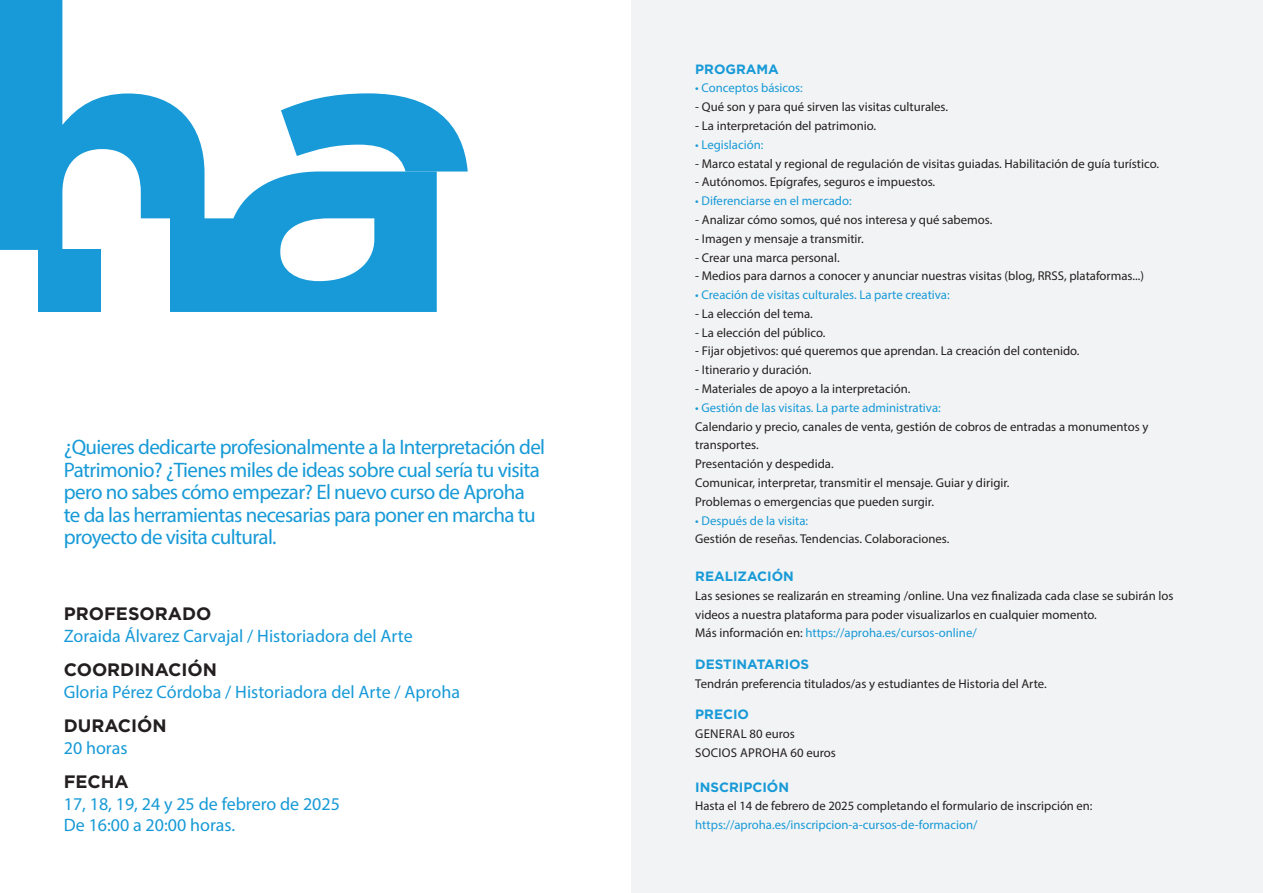
<style>
.page{position:relative;width:1263px;height:893px;background:#fff}
.page>*{position:absolute;margin:0;border:0;box-sizing:border-box;transform-origin:0 0}
.t1{font:21px/22.5px "Myriad Pro";letter-spacing:-.03em;color:#179ad7}
.List_Paragraph{font:18px "Myriad Pro";color:#179ad7}
.t2{font:700 18px "Gotham";color:#231f20}
.List_Paragraph-2{font:700 13.5px "Gotham";color:#179ad7}
.List_Paragraph-3{font:12.75px/18.8px "Myriad Pro";color:#231f20}
.List_Paragraph-4{font:12.75px "Myriad Pro";color:#179ad7}
.List_Paragraph-5{font:12.75px "Myriad Pro";letter-spacing:.02em;color:#231f20}
.s1{color:#231f20}
</style>
<div class="page">
<div style="left:631px;top:0;width:632px;height:893px;background:#f2f3f4"></div>
<svg style="left:437px;top:111px;width:31px;height:61px"></svg>
<svg style="left:0;top:0;width:437px;height:312px"></svg>
<p class="t1" style="left:64px;top:436px;width:483px">¿Quieres dedicarte profesionalmente a la Interpretación del Patrimonio? ¿Tienes miles de ideas sobre cual sería tu visita pero no sabes cómo empezar? El nuevo curso de Aproha te da las herramientas necesarias para poner en marcha tu proyecto de visita cultural.</p>
<p class="t2" style="left:64px;top:603px;width:149px">PROFESORADO</p>
<p class="List_Paragraph" style="left:64px;top:625px;width:350px">Zoraida Álvarez Carvajal / Historiadora del Arte</p>
<p class="t2" style="left:64px;top:659px;width:155px">COORDINACIÓN</p>
<p class="List_Paragraph" style="left:64px;top:681px;width:398px">Gloria Pérez Córdoba / Historiadora del Arte / Aproha</p>
<p class="t2" style="left:64px;top:715px;width:104px">DURACIÓN</p>
<p class="List_Paragraph" style="left:64px;top:737px;width:65px">20 horas</p>
<p class="t2" style="left:64px;top:771px;width:67px">FECHA</p>
<p class="List_Paragraph" style="left:64px;top:793px;width:278px">17, 18, 19, 24 y 25 de febrero de 2025</p>
<p class="List_Paragraph" style="left:64px;top:814px;width:173px">De 16:00 a 20:00 horas.</p>
<p class="List_Paragraph-2" style="left:695px;top:61px;width:85px">PROGRAMA</p>
<p class="List_Paragraph-4" style="left:695px;top:80px;width:109px">• Conceptos básicos:</p>
<p class="List_Paragraph-3" style="left:695px;top:97px;width:254px">- Qué son y para qué sirven las visitas culturales.</p>
<p class="List_Paragraph-3" style="left:695px;top:116px;width:182px">- La interpretación del patrimonio.</p>
<p class="List_Paragraph-4" style="left:695px;top:137px;width:70px">• Legislación:</p>
<p class="List_Paragraph-3" style="left:695px;top:154px;width:465px">- Marco estatal y regional de regulación de visitas guiadas. Habilitación de guía turístico.</p>
<p class="List_Paragraph-3" style="left:695px;top:173px;width:241px">- Autónomos. Epígrafes, seguros e impuestos.</p>
<p class="List_Paragraph-4" style="left:695px;top:193px;width:158px">• Diferenciarse en el mercado:</p>
<p class="List_Paragraph-3" style="left:695px;top:210px;width:298px">- Analizar cómo somos, qué nos interesa y qué sabemos.</p>
<p class="List_Paragraph-3" style="left:695px;top:229px;width:170px">- Imagen y mensaje a transmitir.</p>
<p class="List_Paragraph-3" style="left:695px;top:248px;width:146px">- Crear una marca personal.</p>
<p class="List_Paragraph-3" style="left:695px;top:266px;width:450px">- Medios para darnos a conocer y anunciar nuestras visitas (blog, RRSS, plataformas...)</p>
<p class="List_Paragraph-4" style="left:695px;top:287px;width:256px">• Creación de visitas culturales. La parte creativa:</p>
<p class="List_Paragraph-3" style="left:695px;top:304px;width:119px">- La elección del tema.</p>
<p class="List_Paragraph-3" style="left:695px;top:323px;width:132px">- La elección del público.</p>
<p class="List_Paragraph-3" style="left:695px;top:342px;width:386px">- Fijar objetivos: qué queremos que aprendan. La creación del contenido.</p>
<p class="List_Paragraph-3" style="left:695px;top:360px;width:118px">- Itinerario y duración.</p>
<p class="List_Paragraph-3" style="left:695px;top:379px;width:217px">- Materiales de apoyo a la interpretación.</p>
<p class="List_Paragraph-4" style="left:695px;top:400px;width:247px">• Gestión de las visitas. La parte administrativa:</p>
<p class="List_Paragraph-3" style="left:695px;top:417px;width:455px">Calendario y precio, canales de venta, gestión de cobros de entradas a monumentos y transportes.</p>
<p class="List_Paragraph-3" style="left:695px;top:454px;width:140px">Presentación y despedida.</p>
<p class="List_Paragraph-3" style="left:695px;top:473px;width:316px">Comunicar, interpretar, transmitir el mensaje. Guiar y dirigir.</p>
<p class="List_Paragraph-3" style="left:695px;top:492px;width:240px">Problemas o emergencias que pueden surgir.</p>
<p class="List_Paragraph-4" style="left:695px;top:512px;width:114px">• Después de la visita:</p>
<p class="List_Paragraph-3" style="left:695px;top:529px;width:256px">Gestión de reseñas. Tendencias. Colaboraciones.</p>
<p class="List_Paragraph-2" style="left:695px;top:568px;width:100px">REALIZACIÓN</p>
<p class="List_Paragraph-3" style="left:695px;top:586px;width:480px">Las sesiones se realizarán en streaming /online. Una vez finalizada cada clase se subirán los videos a nuestra plataforma para poder visualizarlos en cualquier momento.</p>
<p class="List_Paragraph-4" style="left:695px;top:625px;width:283px"><span class="s1">Más información en:</span> https://aproha.es/cursos-online/</p>
<p class="List_Paragraph-2" style="left:695px;top:656px;width:115px">DESTINATARIOS</p>
<p class="List_Paragraph-3" style="left:695px;top:674px;width:353px">Tendrán preferencia titulados/as y estudiantes de Historia del Arte.</p>
<p class="List_Paragraph-2" style="left:695px;top:707px;width:55px">PRECIO</p>
<p class="List_Paragraph-5" style="left:695px;top:726px;width:101px">GENERAL 80 euros</p>
<p class="List_Paragraph-5" style="left:695px;top:745px;width:142px">SOCIOS APROHA 60 euros</p>
<p class="List_Paragraph-2" style="left:695px;top:779px;width:95px">INSCRIPCIÓN</p>
<p class="List_Paragraph-3" style="left:695px;top:796px;width:399px">Hasta el 14 de febrero de 2025 completando el formulario de inscripción en:</p>
<p class="List_Paragraph-4" style="left:695px;top:817px;width:284px">https://aproha.es/inscripcion-a-cursos-de-formacion/</p>
</div>
